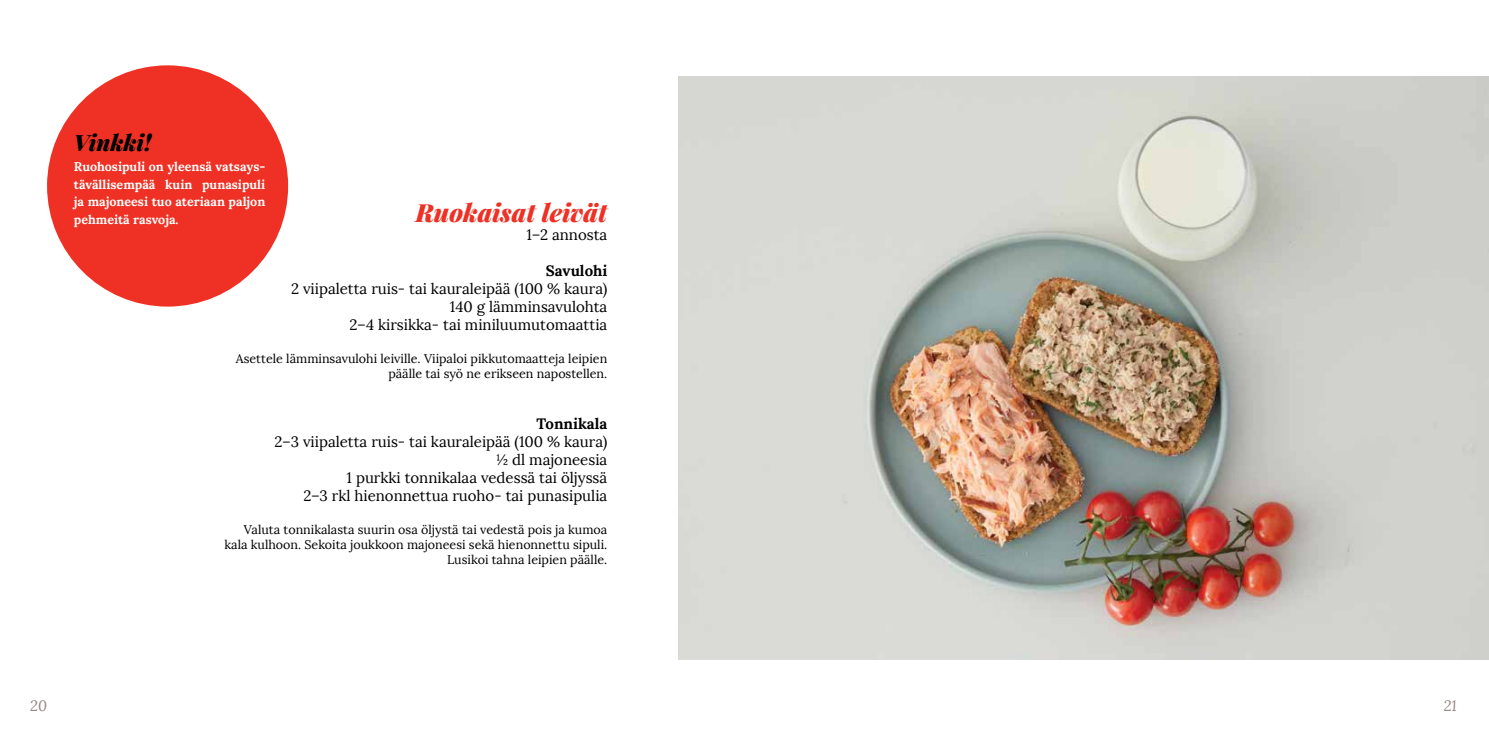
<style>
.page{position:relative;width:1489px;height:745px;background:#fff}
.page>*{position:absolute;margin:0;border:0;box-sizing:border-box;transform-origin:0 0}
.t1{font:italic 900 25px "Playfair Display";color:#ee3124}
.t2{font:italic 900 22.5px "Playfair Display";color:#000}
.t3{font:15px/18px "Lora";color:#000;text-align:right}
.t4{font:700 15px "Lora";color:#000}
.t5{font:italic 15px "Lora";color:#938884}
.t6{font:12.5px/15px "Lora";color:#000;text-align:right}
.t7{font:700 12.5px/17.5px "Lora";color:#fff;text-align:justify}
</style>
<div class="page">
<div style="left:47px;top:65px;width:241px;height:241px;background:#ee3124;border-radius:50%"></div>
<img style="left:678px;top:77px;width:810px;height:582px">
<h2 class="t2" style="left:74px;top:124px;width:79px">Vinkki!</h2>
<p class="t7" style="left:74px;top:158px;width:193px">Ruohosipuli on yleensä vatsays&shy;tävällisempää kuin punasipuli ja majoneesi tuo ateriaan paljon pehmeitä rasvoja.</p>
<h1 class="t1" style="left:415px;top:191px;width:193px">Ruokaisat leivät</h1>
<p class="t3" style="left:526px;top:225px;width:82px">1–2 annosta</p>
<p class="t4" style="left:546px;top:260px;width:63px">Savulohi</p>
<p class="t3" style="left:291px;top:279px;width:318px">2 viipaletta ruis- tai kauraleipää (100 % kaura)<br>140 g lämminsavulohta<br>2–4 kirsikka- tai miniluumutomaattia</p>
<p class="t6" style="left:236px;top:350px;width:373px">Asettele lämminsavulohi leiville. Viipaloi pikkutomaatteja leipien päälle tai syö ne erikseen napostellen.</p>
<p class="t4" style="left:536px;top:413px;width:72px">Tonnikala</p>
<p class="t3" style="left:274px;top:432px;width:334px">2–3 viipaletta ruis- tai kauraleipää (100 % kaura) ½ dl majoneesia<br>1 purkki tonnikalaa vedessä tai öljyssä<br>2–3 rkl hienonnettua ruoho- tai punasipulia</p>
<p class="t6" style="left:224px;top:521px;width:384px">Valuta tonnikalasta suurin osa öljystä tai vedestä pois ja kumoa kala kulhoon. Sekoita joukkoon majoneesi sekä hienonnettu sipuli.<br>Lusikoi tahna leipien päälle.</p>
<p class="t5" style="left:30px;top:695px;width:18px">20</p>
<p class="t5" style="left:1443px;top:695px;width:15px">21</p>
</div>
